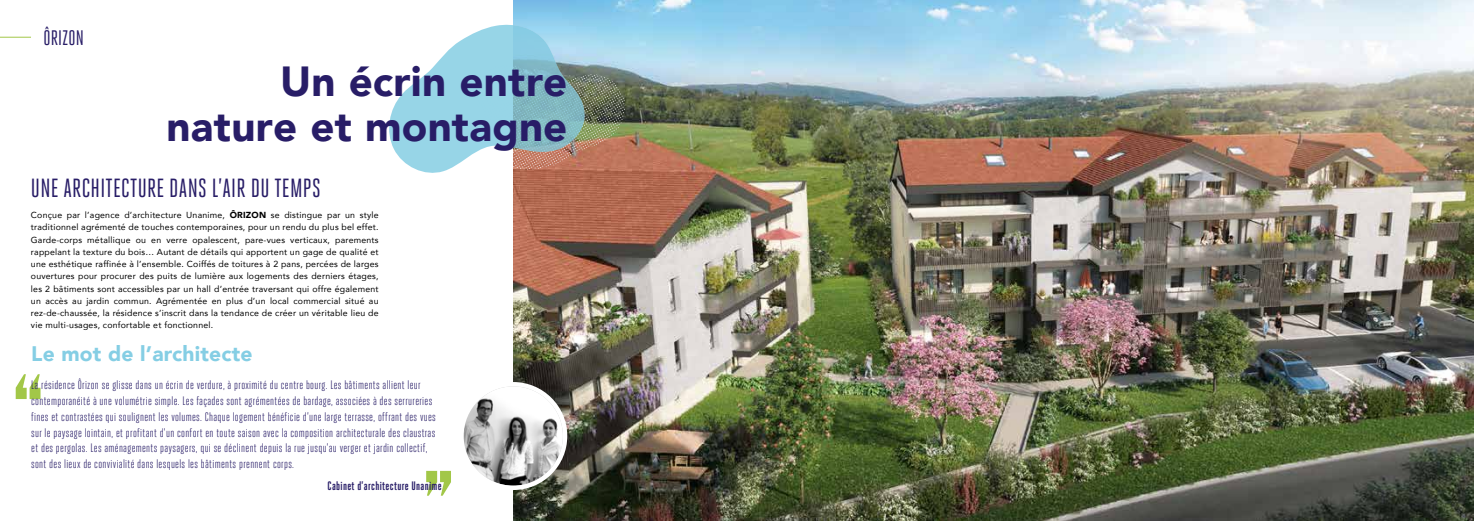
<style>
.page{position:relative;width:1474px;height:521px;background:#fff}
.page>*{position:absolute;margin:0;border:0;box-sizing:border-box;transform-origin:0 0}
.t1{font:900 42px/45.5px "Avenir";letter-spacing:.005em;color:#281d67;text-align:right}
.t2{font:26.25px "Heroic Condensed";letter-spacing:.01em;color:#281d67}
.t3{font:900 21px "Avenir";letter-spacing:.01em;color:#85cee4}
.t4{font:21px "Heroic Condensed";letter-spacing:.01em;color:#281d67}
.t5{font:12.25px/15.8px "Heroic Condensed";letter-spacing:.025em;color:#281d67}
.t6{font:700 12.25px "Heroic Condensed";letter-spacing:.025em;color:#281d67}
.t7{font:8.75px/12.2px "Avenir";letter-spacing:.025em;color:#000;text-align:justify}
.s1{font-weight:900}
</style>
<div class="page">
<img style="left:513px;top:0;width:960px;height:521px">
<div style="left:461px;top:384px;width:104px;height:104px;background:#fff;border-radius:50%"></div>
<img style="left:463px;top:386px;width:100px;height:100px;border-radius:50px">
<div style="left:459px;top:382px;width:108px;height:108px;border:4px solid #fff;border-radius:50%"></div>
<svg style="left:585px;top:64px;width:43px;height:107px;background:#897b63"></svg>
<svg style="left:389px;top:23px;width:196px;height:154px"></svg>
<svg style="left:426px;top:471px;width:25px;height:25px"></svg>
<svg style="left:16px;top:374px;width:25px;height:25px"></svg>
<hr style="left:0;top:37px;width:31px;height:1px;background:#a2c748">
<h3 class="t4" style="left:43px;top:26px;width:42px">ÔRIZON</h3>
<h1 class="t1" style="left:167px;top:57px;width:402px">Un écrin entre nature et montagne</h1>
<h2 class="t2" style="left:31px;top:174px;width:291px">UNE ARCHITECTURE DANS L’AIR DU TEMPS</h2>
<p class="t7" style="left:31px;top:209px;width:349px">Conçue par l’agence d’architecture Unanime, <span class="s1">ÔRIZON</span> se distingue par un style traditionnel agrémenté de touches contemporaines, pour un rendu du plus bel effet.<br>Garde-corps métallique ou en verre opalescent, pare-vues verticaux, parements rappelant la texture du bois… Autant de détails qui apportent un gage de qualité et une esthétique raffinée à l’ensemble. Coiffés de toitures à 2 pans, percées de larges ouvertures pour procurer des puits de lumière aux logements des derniers étages, les 2 bâtiments sont accessibles par un hall d’entrée traversant qui offre également un accès au jardin commun. Agrémentée en plus d’un local commercial situé au rez-de-chaussée, la résidence s’inscrit dans la tendance de créer un véritable lieu de vie multi-usages, confortable et fonctionnel.</p>
<h3 class="t3" style="left:31px;top:336px;width:223px">Le mot de l’architecte</h3>
<p class="t5" style="left:31px;top:377px;width:406px">La résidence Ôrizon se glisse dans un écrin de verdure, à proximité du centre bourg. Les bâtiments allient leur contemporanéité à une volumétrie simple. Les façades sont agrémentées de bardage, associées à des serrureries fines et contrastées qui soulignent les volumes. Chaque logement bénéficie d’une large terrasse, offrant des vues sur le paysage lointain, et profitant d’un confort en toute saison avec la composition architecturale des claustras et des pergolas. Les aménagements paysagers, qui se déclinent depuis la rue jusqu’au verger et jardin collectif, sont des lieux de convivialité dans lesquels les bâtiments prennent corps.</p>
<h3 class="t6" style="left:327px;top:479px;width:116px">Cabinet d’architecture Unanime</h3>
</div>
